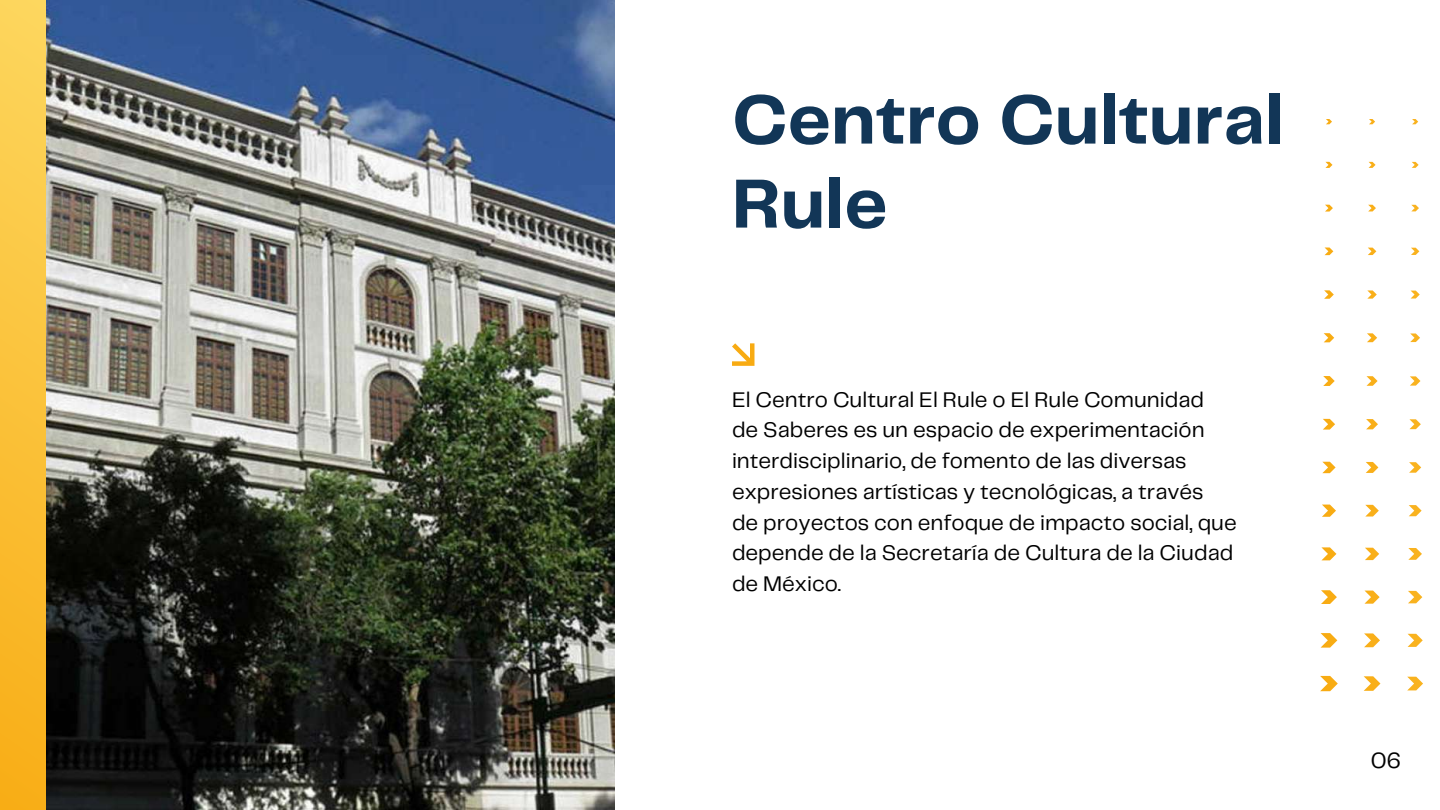
<style>
.page{position:relative;width:1440px;height:810px;background:#fff}
.page>*{position:absolute;margin:0;border:0;box-sizing:border-box;transform-origin:0 0}
.t1{font:700 72px/84px "Telegraf";color:#123657}
.t2{font:23px "Telegraf";color:#000}
.t3{font:22px/30.8px "Telegraf";color:#000}
</style>
<div class="page">
<img style="left:46px;top:0;width:568px;height:810px">
<div style="left:0;top:0;width:46px;height:810px;background:linear-gradient(to bottom,#fdd65e,#f8ad16)"></div>
<svg style="left:1320px;top:119px;width:103px;height:572px"></svg>
<svg style="left:732px;top:343px;width:22px;height:23px"></svg>
<h1 class="t1" style="left:732px;top:81px;width:553px">Centro Cultural<br>Rule</h1>
<p class="t3" style="left:732px;top:385px;width:506px">El Centro Cultural El Rule o El Rule Comunidad<br>de Saberes es un espacio de experimentación interdisciplinario, de fomento de las diversas expresiones artísticas y tecnológicas, a través<br>de proyectos con enfoque de impacto social, que depende de la Secretaría de Cultura de la Ciudad de México.</p>
<p class="t2" style="left:1371px;top:751px;width:32px">06</p>
</div>
